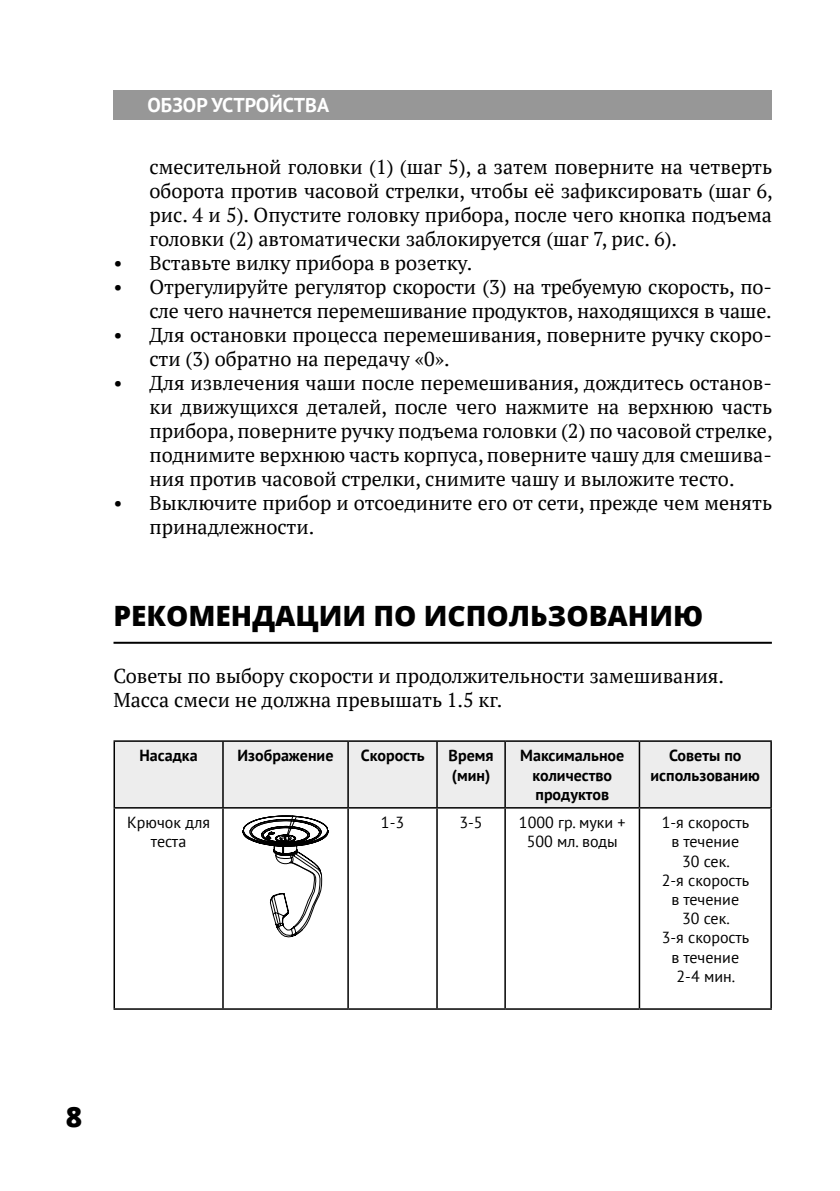
<style>
.page{position:relative;width:840px;height:1191px;background:#fff}
.page>*{position:absolute;margin:0;border:0;box-sizing:border-box;transform-origin:0 0}
.t1{font:800 28px "Open Sans";color:#000}
.t2{font:20px/24px "PT Serif";color:#000}
.t3{font:700 20px "PT Sans";color:#fff}
.t4{font:16px/19.2px "PT Sans";color:#000;text-align:center}
.t5{font:700 16px/19.2px "PT Sans";color:#000}
</style>
<div class="page">
<div style="left:113px;top:91px;width:658px;height:29px;background:#979797"></div>
<hr style="left:113px;top:642px;width:658px;height:2px;background:#000">
<div style="left:115px;top:742px;width:655px;height:65px;background:#ededed"></div>
<hr style="left:113px;top:740px;width:110px;height:2px;background:#000">
<hr style="left:113px;top:742px;width:2px;height:65px;background:#000">
<hr style="left:223px;top:740px;width:125px;height:2px;background:#000">
<hr style="left:222px;top:742px;width:1px;height:65px;background:#000">
<hr style="left:348px;top:740px;width:89px;height:2px;background:#000">
<hr style="left:347px;top:742px;width:1px;height:65px;background:#000">
<hr style="left:437px;top:740px;width:68px;height:2px;background:#000">
<hr style="left:436px;top:742px;width:1px;height:65px;background:#000">
<hr style="left:505px;top:740px;width:134px;height:2px;background:#000">
<hr style="left:504px;top:742px;width:1px;height:65px;background:#000">
<hr style="left:639px;top:740px;width:132px;height:2px;background:#000">
<hr style="left:638px;top:742px;width:1px;height:65px;background:#000">
<hr style="left:770px;top:742px;width:1px;height:65px;background:#000">
<hr style="left:113px;top:807px;width:110px;height:1px;background:#000">
<hr style="left:113px;top:808px;width:2px;height:200px;background:#000">
<hr style="left:223px;top:807px;width:125px;height:1px;background:#000">
<hr style="left:222px;top:808px;width:1px;height:200px;background:#000">
<hr style="left:348px;top:807px;width:89px;height:1px;background:#000">
<hr style="left:347px;top:808px;width:1px;height:200px;background:#000">
<hr style="left:437px;top:807px;width:68px;height:1px;background:#000">
<hr style="left:436px;top:808px;width:1px;height:200px;background:#000">
<hr style="left:505px;top:807px;width:134px;height:1px;background:#000">
<hr style="left:504px;top:808px;width:1px;height:200px;background:#000">
<hr style="left:639px;top:807px;width:132px;height:1px;background:#000">
<hr style="left:638px;top:808px;width:1px;height:200px;background:#000">
<hr style="left:770px;top:808px;width:1px;height:200px;background:#000">
<hr style="left:113px;top:1008px;width:110px;height:1px;background:#000">
<hr style="left:223px;top:1008px;width:125px;height:1px;background:#000">
<hr style="left:348px;top:1008px;width:89px;height:1px;background:#000">
<hr style="left:437px;top:1008px;width:68px;height:1px;background:#000">
<hr style="left:505px;top:1008px;width:134px;height:1px;background:#000">
<hr style="left:639px;top:1008px;width:132px;height:1px;background:#000">
<svg style="left:242px;top:815px;width:87px;height:122px"></svg>
<p class="t3" style="left:147px;top:92px;width:183px">ОБЗОР УСТРОЙСТВА</p>
<p class="t2" style="left:149px;top:155px;width:624px;text-align:justify">смесительной головки (1) (шаг 5), а затем поверните на четверть оборота против часовой стрелки, чтобы её зафиксировать (шаг 6, рис. 4 и 5). Опустите головку прибора, после чего кнопка подъема головки (2) автоматически заблокируется (шаг 7, рис. 6).</p>
<p class="t2" style="left:113px;top:251px;width:360px">• Вставьте вилку прибора в розетку.</p>
<p class="t2" style="left:113px;top:275px;width:659px;text-align:right">• Отрегулируйте регулятор скорости (3) на требуемую скорость, по&shy;сле чего начнется перемешивание продуктов, находящихся в чаше.</p>
<p class="t2" style="left:149px;top:323px;width:623px;text-indent:-36px">• Для остановки процесса перемешивания, поверните ручку скоро&shy;сти (3) обратно на передачу «0».</p>
<p class="t2" style="left:149px;top:371px;width:624px;text-align:justify;text-indent:-36px">• Для извлечения чаши после перемешивания, дождитесь останов&shy;ки движущихся деталей, после чего нажмите на верхнюю часть прибора, поверните ручку подъема головки (2) по часовой стрелке, поднимите верхнюю часть корпуса, поверните чашу для смешива&shy;ния против часовой стрелки, снимите чашу и выложите тесто.</p>
<p class="t2" style="left:149px;top:491px;width:623px;text-indent:-36px">• Выключите прибор и отсоедините его от сети, прежде чем менять принадлежности.</p>
<p class="t1" style="left:113px;top:594px;width:591px">РЕКОМЕНДАЦИИ ПО ИСПОЛЬЗОВАНИЮ</p>
<p class="t2" style="left:113px;top:664px;width:611px">Советы по выбору скорости и продолжительности замешивания.<br>Масса смеси не должна превышать 1.5 кг.</p>
<p class="t5" style="left:139px;top:746px;width:60px">Насадка</p>
<p class="t5" style="left:237px;top:746px;width:97px">Изображение</p>
<p class="t5" style="left:360px;top:746px;width:65px">Скорость</p>
<p class="t5" style="left:448px;top:746px;width:46px">Время (мин)</p>
<p class="t5" style="left:520px;top:746px;width:105px">Максимальное</p>
<p class="t5" style="left:668px;top:746px;width:74px">Советы по</p>
<p class="t5" style="left:650px;top:765px;width:111px">использованию</p>
<p class="t5" style="left:532px;top:765px;width:81px">количество продуктов</p>
<p class="t4" style="left:127px;top:812px;width:85px">Крючок для теста</p>
<p class="t4" style="left:381px;top:812px;width:25px">1-3</p>
<p class="t4" style="left:459px;top:812px;width:25px">3-5</p>
<p class="t4" style="left:518px;top:812px;width:108px">1000 гр. муки +</p>
<p class="t4" style="left:526px;top:831px;width:92px">500 мл. воды</p>
<p class="t4" style="left:661px;top:812px;width:89px">1-я скорость</p>
<p class="t4" style="left:671px;top:831px;width:69px">в течение</p>
<p class="t4" style="left:681px;top:851px;width:49px">30 сек.</p>
<p class="t4" style="left:661px;top:870px;width:89px">2-я скорость</p>
<p class="t4" style="left:671px;top:889px;width:69px">в течение</p>
<p class="t4" style="left:681px;top:908px;width:49px">30 сек.</p>
<p class="t4" style="left:661px;top:927px;width:89px">3-я скорость</p>
<p class="t4" style="left:671px;top:947px;width:69px">в течение</p>
<p class="t4" style="left:676px;top:966px;width:60px">2-4 мин.</p>
<p class="t1" style="left:66px;top:1095px;width:18px">8</p>
</div>
